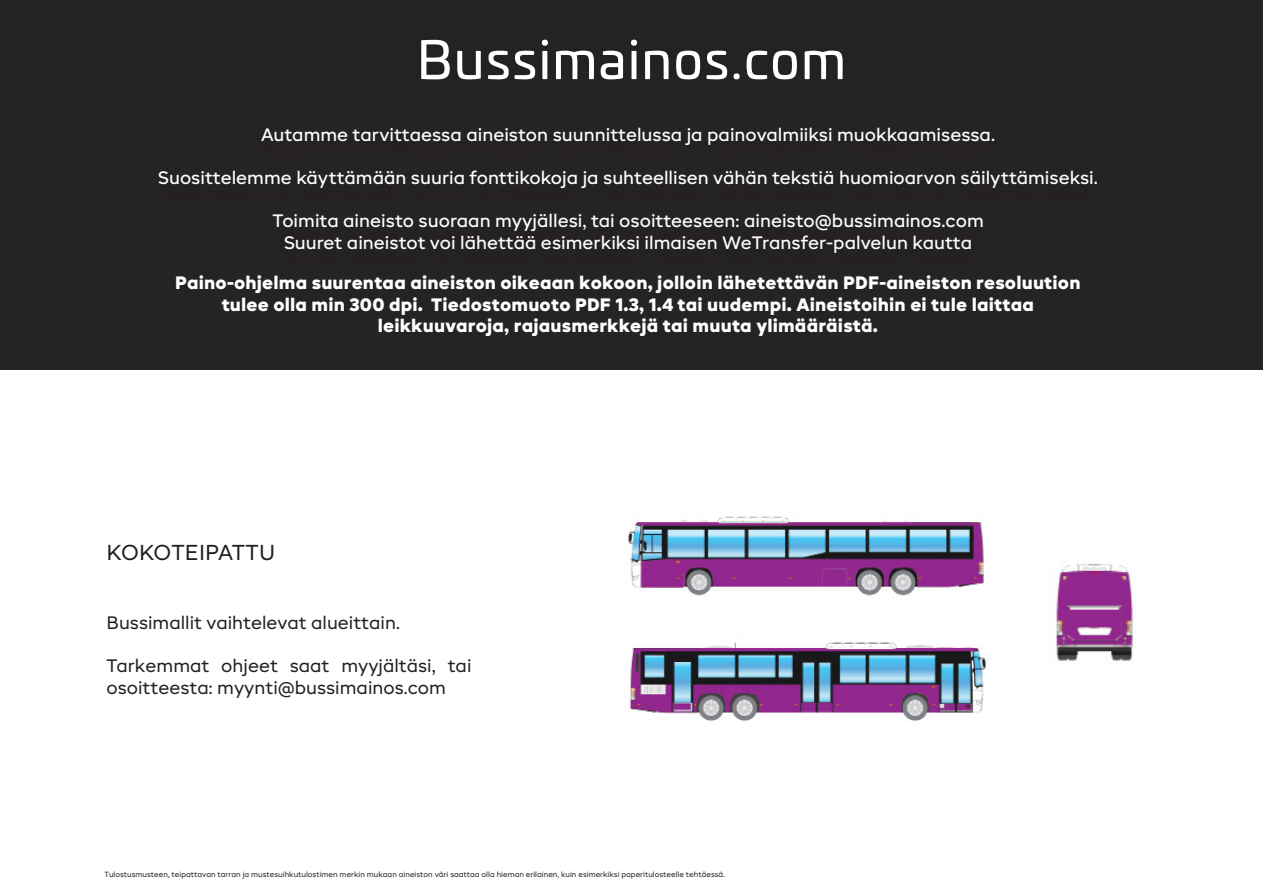
<style>
.page{position:relative;width:1263px;height:893px;background:#fff}
.page>*{position:absolute;margin:0;border:0;box-sizing:border-box;transform-origin:0 0}
.t1{font:51.6px "Univia Pro";letter-spacing:.03em;color:#fff}
.t2{font:21.6px "BR Candor";letter-spacing:.01em;color:#231f20}
.t3{font:500 18px/21.6px "BR Candor";color:#fff;text-align:center}
.t4{font:900 18px/21.6px "BR Candor";letter-spacing:.01em;color:#fff;text-align:center}
.t5{font:18px/22.4px "BR Candor";color:#231f20}
.t6{font:7.5px "BR Candor";color:#231f20}
</style>
<div class="page">
<div style="left:0;top:0;width:1263px;height:369px;background:#262324"></div>
<div style="left:412px;top:30px;width:440px;height:59px;background:#231f20"></div>
<img style="left:628px;top:516px;width:358px;height:206px">
<img style="left:1056px;top:564px;width:79px;height:97px">
<div style="left:150px;top:134px;width:956px;height:142px;background:#231f20"></div>
<p class="t1" style="left:417px;top:21px;width:430px">Bussimainos.com</p>
<p class="t3" style="left:261px;top:123px;width:735px">Autamme tarvittaessa aineiston suunnittelussa ja painovalmiiksi muokkaamisessa.</p>
<p class="t3" style="left:158px;top:167px;width:941px">Suosittelemme käyttämään suuria fonttikokoja ja suhteellisen vähän tekstiä huomioarvon säilyttämiseksi.</p>
<p class="t3" style="left:272px;top:210px;width:713px">Toimita aineisto suoraan myyjällesi, tai osoitteeseen: aineisto@bussimainos.com<br>Suuret aineistot voi lähettää esimerkiksi ilmaisen WeTransfer-palvelun kautta</p>
<p class="t4" style="left:175px;top:272px;width:907px">Paino-ohjelma suurentaa aineiston oikeaan kokoon, jolloin lähetettävän PDF-aineiston resoluution tulee olla min 300 dpi. Tiedostomuoto PDF 1.3, 1.4 tai uudempi. Aineistoihin ei tule laittaa leikkuuvaroja, rajausmerkkejä tai muuta ylimääräistä.</p>
<p class="t2" style="left:107px;top:539px;width:170px">KOKOTEIPATTU</p>
<p class="t5" style="left:106px;top:611px;width:295px">Bussimallit vaihtelevat alueittain.</p>
<p class="t5" style="left:106px;top:655px;width:366px">Tarkemmat ohjeet saat myyjältäsi, tai osoitteesta: myynti@bussimainos.com</p>
<p class="t6" style="left:104px;top:870px;width:622px">Tulostusmusteen, teipattavan tarran ja mustesuihkutulostimen merkin mukaan aineiston väri saattaa olla hieman erilainen, kuin esimerkiksi paperitulosteelle tehtäessä.</p>
</div>
